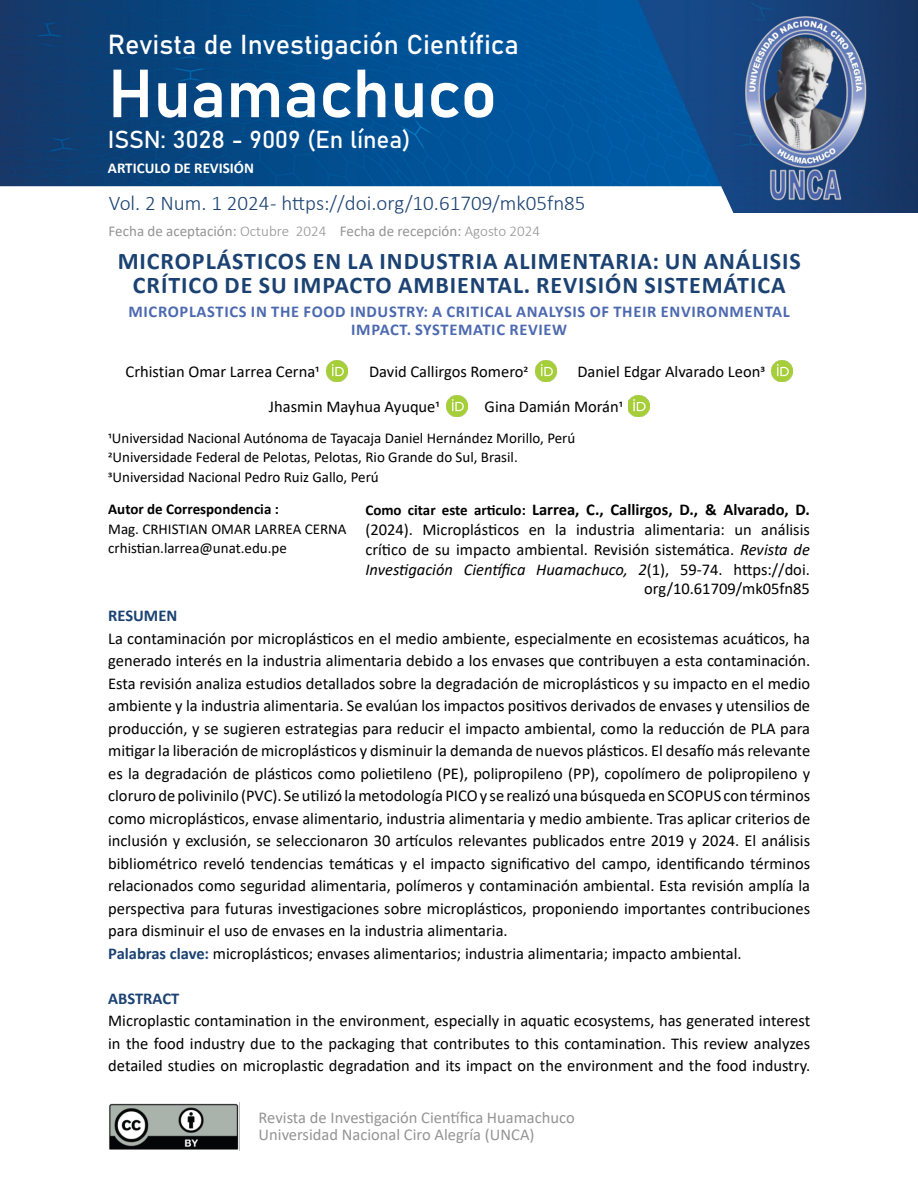
<style>
.page{position:relative;width:918px;height:1188px;background:#fff}
.page>*{position:absolute;margin:0;border:0;box-sizing:border-box;transform-origin:0 0}
.t1{font:67.05px "Bahnschrift";color:#fff}
.t2{font:27px "Bahnschrift";color:#fff}
.t3{font:24.15px "Bahnschrift";color:#fff}
.t4{font:700 24px/24px "Calibri";letter-spacing:.04em;color:#1b4272;text-align:center}
.t5{font:300 21px "Calibri";color:#1b4272}
.t6{font:16.5px/22.5px "Calibri";color:#000;text-align:right}
.t7{font:700 16.5px/18px "Calibri";letter-spacing:.04em;color:#4c69b0;text-align:center}
.t8{font:16.5px/16.5px "Calibri";color:#949494}
.t9{font:700 16.5px "Calibri";color:#1b4272}
.t10{font:15px/19.5px "Calibri";color:#000}
.t11{font:15px "Calibri";color:#949494}
.t12{font:700 15px "Calibri";color:#000}
.t13{font:700 15px "Calibri";color:#fff}
.s1{font-weight:300}
.s2{font-weight:700;font-size:15px}
.s3{font-weight:700}
.s4{font-style:italic}
.s5{font-weight:700;color:#1b4272}
</style>
<div class="page">
<img style="left:446px;top:395px;width:21px;height:22px">
<img style="left:628px;top:395px;width:21px;height:22px">
<img style="left:326px;top:360px;width:22px;height:21px">
<img style="left:535px;top:360px;width:21px;height:21px">
<img style="left:771px;top:360px;width:21px;height:21px">
<img style="left:0;top:0;width:918px;height:212px">
<svg style="left:0;top:186px;width:736px;height:27px"></svg>
<img style="left:109px;top:1102px;width:131px;height:49px">
<h2 class="t2" style="left:108px;top:31px;width:412px">Revista de Investigación Científica</h2>
<h1 class="t1" style="left:108px;top:55px;width:391px">Huamachuco</h1>
<h3 class="t3" style="left:108px;top:128px;width:304px">ISSN: 3028 - 9009 (En línea)</h3>
<p class="t13" style="left:108px;top:161px;width:148px">ARTICULO DE REVISIÓN</p>
<p class="t5" style="left:109px;top:190px;width:478px">Vol. 2 Num. 1 2024 - https://doi.org/10.61709/mk05fn85</p>
<p class="t11" style="left:109px;top:221px;width:433px">Fecha de aceptación: <span class="s1">Octubre 2024</span> Fecha de recepción: <span class="s1">Agosto 2024</span></p>
<h3 class="t4" style="left:118px;top:249px;width:685px">MICROPLÁSTICOS EN LA INDUSTRIA ALIMENTARIA: UN ANÁLISIS<br>CRÍTICO DE SU IMPACTO AMBIENTAL. REVISIÓN SISTEMÁTICA</h3>
<p class="t7" style="left:129px;top:303px;width:663px">MICROPLASTICS IN THE FOOD INDUSTRY: A CRITICAL ANALYSIS OF THEIR ENVIRONMENTAL<br>IMPACT. SYSTEMATIC REVIEW</p>
<p class="t6" style="left:126px;top:360px;width:195px">Crhistian Omar Larrea Cerna1</p>
<p class="t6" style="left:369px;top:360px;width:161px">David Callirgos Romero2</p>
<p class="t6" style="left:577px;top:360px;width:189px">Daniel Edgar Alvarado Leon3</p>
<p class="t6" style="left:269px;top:395px;width:172px">Jhasmin Mayhua Ayuque1</p>
<p class="t6" style="left:485px;top:395px;width:140px">Gina Damián Morán1</p>
<p class="t10" style="left:108px;top:428px;width:469px">1Universidad Nacional Autónoma de Tayacaja Daniel Hernández Morillo, Perú<br>2Universidade Federal de Pelotas, Pelotas, Rio Grande do Sul, Brasil.<br>3Universidad Nacional Pedro Ruiz Gallo, Perú</p>
<p class="t6" style="left:365px;top:499px;width:446px;line-height:19.8px"><span class="s2">Como citar este articulo:</span> <span class="s3">Larrea, C., Callirgos, D., &amp; Alvarado, D. </span>(2024). Microplásticos en la industria alimentaria: un análisis crítico de su impacto ambiental. Revisión sistemática. <span class="s4">Revista de Investigación Científica Huamachuco, 2</span>(1), 59-74. https://doi. org/10.61709/mk05fn85</p>
<p class="t12" style="left:108px;top:499px;width:172px">Autor de Correspondencia :</p>
<p class="t10" style="left:108px;top:519px;width:240px">Mag. CRHISTIAN OMAR LARREA CERNA crhistian.larrea@unat.edu.pe</p>
<p class="t9" style="left:108px;top:608px;width:71px">RESUMEN</p>
<p class="t6" style="left:108px;top:627px;width:704px;text-align:left">La contaminación por microplásticos en el medio ambiente, especialmente en ecosistemas acuáticos, ha generado interés en la industria alimentaria debido a los envases que contribuyen a esta contaminación.<br>Esta revisión analiza estudios detallados sobre la degradación de microplásticos y su impacto en el medio ambiente y la industria alimentaria. Se evalúan los impactos positivos derivados de envases y utensilios de producción, y se sugieren estrategias para reducir el impacto ambiental, como la reducción de PLA para mitigar la liberación de microplásticos y disminuir la demanda de nuevos plásticos. El desafío más relevante es la degradación de plásticos como polietileno (PE), polipropileno (PP), copolímero de polipropileno y cloruro de polivinilo (PVC). Se utilizó la metodología PICO y se realizó una búsqueda en SCOPUS con términos como microplásticos, envase alimentario, industria alimentaria y medio ambiente. Tras aplicar criterios de inclusión y exclusión, se seleccionaron 30 artículos relevantes publicados entre 2019 y 2024. El análisis bibliométrico reveló tendencias temáticas y el impacto significativo del campo, identificando términos relacionados como seguridad alimentaria, polímeros y contaminación ambiental. Esta revisión amplía la perspectiva para futuras investigaciones sobre microplásticos, proponiendo importantes contribuciones para disminuir el uso de envases en la industria alimentaria.<br><span class="s5">Palabras clave:</span> microplásticos; envases alimentarios; industria alimentaria; impacto ambiental.</p>
<p class="t9" style="left:108px;top:990px;width:73px">ABSTRACT</p>
<p class="t6" style="left:108px;top:1009px;width:704px;text-align:justify">Microplastic contamination in the environment, especially in aquatic ecosystems, has generated interest in the food industry due to the packaging that contributes to this contamination. This review analyzes detailed studies on microplastic degradation and its impact on the environment and the food industry.</p>
<p class="t8" style="left:259px;top:1109px;width:318px">Revista de Investigación Científica Huamachuco<br>Universidad Nacional Ciro Alegría (UNCA)</p>
</div>
